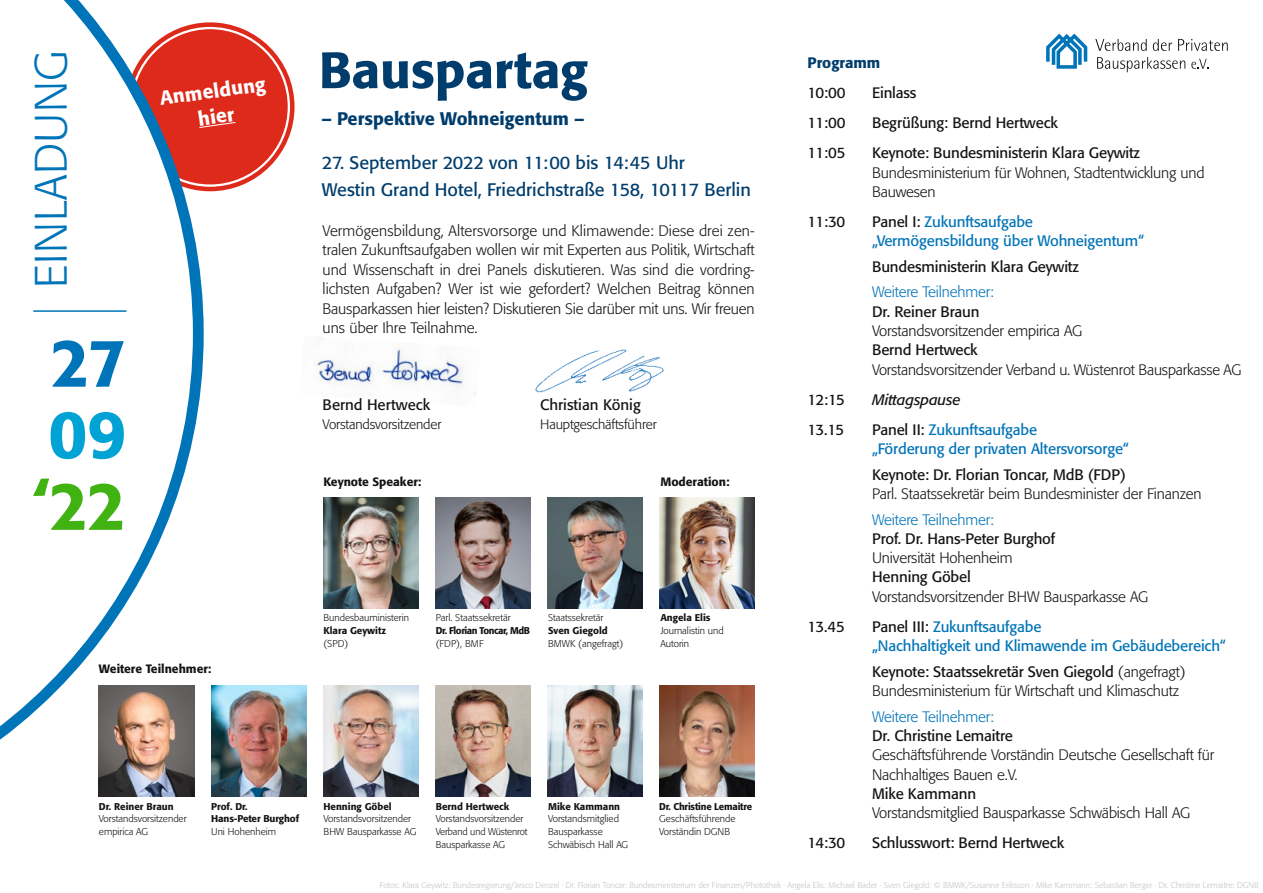
<style>
.page{position:relative;width:1263px;height:893px;background:#fff}
.page>*{position:absolute;margin:0;border:0;box-sizing:border-box;transform-origin:0 0}
.t1{font:500 67.05px/71.6px "Formata";color:#40b313;text-align:justify}
.t2{font:500 50.55px "Formata";color:#003d6c}
.t3{font:300 45px "Formata";letter-spacing:.01em;color:#0074b8}
.t4{font:500 19.5px/25.3px "Formata";color:#fff;text-align:center}
.t5{font:18px "Formata";color:#003d6c}
.t6{font:500 18px "Formata";color:#003d6c}
.t7{font:300 15px/19.4px "Formata";letter-spacing:-.01em;color:#141415}
.t8{font:15px/19.4px "Formata";letter-spacing:-.01em;color:#0074b8}
.t9{font:15px "Formata";letter-spacing:-.01em;color:#141415}
.t10{font:italic 15px "Formata";letter-spacing:-.01em;color:#141415}
.t11{font:500 15px "Formata";color:#003d6c}
.t12{font:300 13.5px "Formata";letter-spacing:-.01em;color:#141415}
.t13{font:500 12px "Formata";color:#141415}
.t14{font:300 9.75px/12.8px "Formata";color:#141415}
.t15{font:500 9.75px/12.8px "Formata";letter-spacing:-.01em;color:#141415}
.t16{font:300 8.25px "Formata";color:#c4c5c5}
.s1{color:#0074b8}
.s2{color:#00a3d4}
.s3{font-weight:500}
.s4{font-weight:300}
.s5{font-weight:400}
.s6{color:#141415}
</style>
<div class="page">
<div style="left:126px;top:22px;width:168px;height:169px;border:5px solid #dd2a1b;border-radius:50%"></div>
<div style="left:132px;top:29px;width:156px;height:155px;background:#dd2a1b;border-radius:50%"></div>
<svg style="left:204px;top:122px;width:32px;height:6px"></svg>
<img style="left:314px;top:347px;width:163px;height:48px">
<img style="left:535px;top:349px;width:129px;height:44px">
<svg style="left:1046px;top:34px;width:41px;height:35px"></svg>
<svg style="left:1095px;top:39px;width:52px;height:12px"></svg>
<svg style="left:1153px;top:39px;width:19px;height:12px"></svg>
<svg style="left:1178px;top:39px;width:50px;height:12px"></svg>
<svg style="left:1097px;top:57px;width:88px;height:15px"></svg>
<svg style="left:1191px;top:59px;width:17px;height:10px"></svg>
<img style="left:211px;top:685px;width:96px;height:111px">
<img style="left:323px;top:685px;width:95px;height:111px">
<img style="left:435px;top:685px;width:95px;height:111px">
<img style="left:547px;top:685px;width:95px;height:111px">
<svg style="left:0;top:0;width:204px;height:797px"></svg>
<hr style="left:33px;top:310px;width:93px;height:2px;background:#0074b8">
<img style="left:323px;top:497px;width:96px;height:111px">
<img style="left:435px;top:497px;width:96px;height:111px">
<img style="left:547px;top:497px;width:96px;height:111px">
<img style="left:659px;top:497px;width:96px;height:111px">
<img style="left:99px;top:685px;width:95px;height:111px">
<img style="left:659px;top:685px;width:96px;height:111px">
<p class="t3" style="left:25px;top:288px;width:239px;rotate:-90deg">EINLADUNG</p>
<p class="t1" style="left:33px;top:327px;width:95px"><span class="s1">27<br></span><span class="s2">09 </span>‘22</p>
<p class="t4" style="left:158px;top:86px;width:108px;rotate:-8deg">Anmeldung hier</p>
<p class="t13" style="left:99px;top:662px;width:114px">Weitere Teilnehmer:</p>
<p class="t2" style="left:319px;top:39px;width:270px">Bauspartag</p>
<p class="t6" style="left:321px;top:108px;width:265px">– Perspektive Wohneigentum –</p>
<p class="t5" style="left:322px;top:152px;width:364px">27. September 2022 von 11:00 bis 14:45 Uhr</p>
<p class="t5" style="left:322px;top:178px;width:431px">Westin Grand Hotel, Friedrichstraße 158, 10117 Berlin</p>
<p class="t7" style="left:323px;top:221px;width:434px;text-align:justify">Vermögensbildung, Altersvorsorge und Klimawende: Diese drei zen&shy;tralen Zukunftsaufgaben wollen wir mit Experten aus Politik, Wirtschaft und Wissenschaft in drei Panels diskutieren. Was sind die vordring&shy;lichsten Aufgaben? Wer ist wie gefordert? Welchen Beitrag können Bausparkassen hier leisten? Diskutieren Sie darüber mit uns. Wir freuen uns über Ihre Teilnahme.</p>
<p class="t9" style="left:323px;top:396px;width:109px">Bernd Hertweck</p>
<p class="t9" style="left:540px;top:396px;width:102px">Christian König</p>
<p class="t12" style="left:323px;top:417px;width:120px">Vorstandsvorsitzender</p>
<p class="t12" style="left:540px;top:417px;width:118px">Hauptgeschäftsführer</p>
<p class="t13" style="left:323px;top:474px;width:99px">Keynote Speaker:</p>
<p class="t13" style="left:660px;top:474px;width:71px">Moderation:</p>
<p class="t14" style="left:323px;top:611px;width:87px">Bundesbauministerin<br><span class="s3">Klara Geywitz </span>(SPD)</p>
<p class="t14" style="left:436px;top:611px;width:96px">Parl. Staatssekretär<br><span class="s3">Dr. Florian Toncar, MdB </span>(FDP), BMF</p>
<p class="t14" style="left:548px;top:611px;width:77px">Staatssekretär<br><span class="s3">Sven Giegold<br></span>BMWK (angefragt)</p>
<p class="t14" style="left:660px;top:612px;width:65px"><span class="s3">Angela Elis<br></span>Journalistin und<br>Autorin</p>
<p class="t14" style="left:99px;top:800px;width:89px"><span class="s3">Dr. Reiner Braun<br></span>Vorstandsvorsitzender empirica AG</p>
<p class="t14" style="left:659px;top:800px;width:94px"><span class="s3">Dr. Christine Lemaitre<br></span>Geschäftsführende<br>Vorständin DGNB</p>
<p class="t15" style="left:211px;top:800px;width:89px">Prof. Dr.<br>Hans-Peter Burghof<br><span class="s4">Uni Hohenheim</span></p>
<p class="t14" style="left:323px;top:800px;width:95px"><span class="s3">Henning Göbel<br></span>Vorstandsvorsitzender<br>BHW Bausparkasse AG</p>
<p class="t14" style="left:436px;top:800px;width:93px"><span class="s3">Bernd Hertweck<br></span>Vorstandsvorsitzender<br>Verband und Wüstenrot<br>Bausparkasse AG</p>
<p class="t14" style="left:548px;top:800px;width:82px"><span class="s3">Mike Kammann<br></span>Vorstandsmitglied<br>Bausparkasse<br>Schwäbisch Hall AG</p>
<p class="t11" style="left:808px;top:54px;width:74px">Programm</p>
<p class="t9" style="left:808px;top:84px;width:39px">10:00</p>
<p class="t9" style="left:872px;top:84px;width:46px">Einlass</p>
<p class="t9" style="left:808px;top:114px;width:39px">11:00</p>
<p class="t9" style="left:872px;top:114px;width:187px">Begrüßung: Bernd Hertweck</p>
<p class="t9" style="left:808px;top:144px;width:39px">11:05</p>
<p class="t7" style="left:872px;top:143px;width:334px"><span class="s5">Keynote: Bundesministerin Klara Geywitz<br></span>Bundesministerium für Wohnen, Stadtentwicklung und<br>Bauwesen</p>
<p class="t9" style="left:808px;top:212px;width:39px">11:30</p>
<p class="t8" style="left:872px;top:212px;width:273px"><span class="s6">Panel I:</span> Zukunftsaufgabe „Vermögensbildung über Wohneigentum“</p>
<p class="t9" style="left:872px;top:257px;width:208px">Bundesministerin Klara Geywitz</p>
<p class="t7" style="left:872px;top:283px;width:371px"><span class="s1">Weitere Teilnehmer:<br></span><span class="s5">Dr. Reiner Braun<br></span>Vorstandsvorsitzender empirica AG<br><span class="s5">Bernd Hertweck<br></span>Vorstandsvorsitzender Verband u. Wüstenrot Bausparkasse AG</p>
<p class="t9" style="left:808px;top:390px;width:39px">12:15</p>
<p class="t10" style="left:872px;top:390px;width:90px">Mittagspause</p>
<p class="t9" style="left:808px;top:420px;width:38px">13.15</p>
<p class="t8" style="left:872px;top:420px;width:258px"><span class="s6">Panel II:</span> Zukunftsaufgabe<br>„Förderung der privaten Altersvorsorge“</p>
<p class="t7" style="left:872px;top:465px;width:331px"><span class="s5">Keynote: Dr. Florian Toncar, MdB (FDP)<br></span>Parl. Staatssekretär beim Bundesminister der Finanzen</p>
<p class="t7" style="left:872px;top:510px;width:278px"><span class="s1">Weitere Teilnehmer:<br></span><span class="s5">Prof. Dr. Hans-Peter Burghof<br></span>Universität Hohenheim<br><span class="s5">Henning Göbel<br></span>Vorstandsvorsitzender BHW Bausparkasse AG</p>
<p class="t9" style="left:808px;top:617px;width:39px">13.45</p>
<p class="t8" style="left:872px;top:617px;width:355px"><span class="s6">Panel III:</span> Zukunftsaufgabe<br>„Nachhaltigkeit und Klimawende im Gebäudebereich“</p>
<p class="t7" style="left:872px;top:662px;width:315px"><span class="s5">Keynote: Staatssekretär Sven Giegold</span> (angefragt)<br>Bundesministerium für Wirtschaft und Klimaschutz</p>
<p class="t7" style="left:872px;top:707px;width:343px"><span class="s1">Weitere Teilnehmer:<br></span><span class="s5">Dr. Christine Lemaitre<br></span>Geschäftsführende Vorständin Deutsche Gesellschaft für<br>Nachhaltiges Bauen e.V.<br><span class="s5">Mike Kammann<br></span>Vorstandsmitglied Bausparkasse Schwäbisch Hall AG</p>
<p class="t9" style="left:808px;top:834px;width:39px">14:30</p>
<p class="t9" style="left:872px;top:834px;width:194px">Schlusswort: Bernd Hertweck</p>
<p class="t16" style="left:380px;top:880px;width:881px">Fotos: Klara Geywitz: Bundesregierung/Jesco Denzel · Dr. Florian Toncar: Bundesministerium der Finanzen/Photothek · Angela Elis: Michael Bader · Sven Giegold: © BMWK/Susanne Eriksson · Mike Kammann: Sebastian Berger · Dr. Christine Lemaitre: DGNB</p>
</div>
